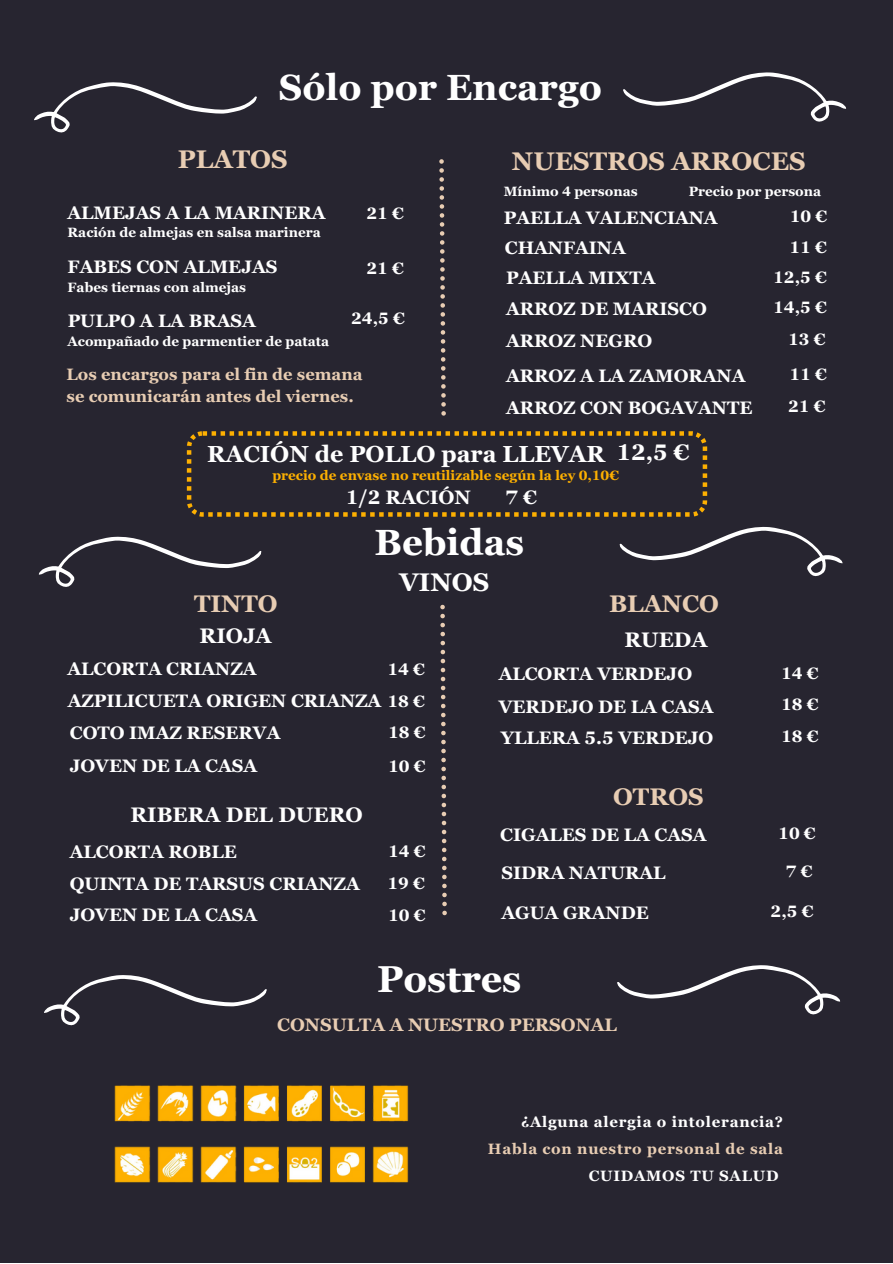
<style>
.page{position:relative;width:893px;height:1264px;background:#fff}
.page>*{position:absolute;margin:0;border:0;box-sizing:border-box;transform-origin:0 0}
.t1{font:700 37.5px "Georgia Pro";color:#fff}
.t2{font:700 36.45px "Georgia Pro";color:#fff}
.t3{font:700 25.5px "Georgia Pro";color:#e8cdb3}
.t4{font:700 25.5px "Georgia Pro";color:#fff}
.t5{font:700 24px "Georgia Pro";color:#e8cdb3}
.t6{font:700 23.25px "Georgia Pro";color:#fff}
.t7{font:700 22.5px "Georgia Pro";color:#fff}
.t8{font:700 21px "Georgia Pro";color:#fff}
.t9{font:700 19.5px "Georgia Pro";color:#fff}
.t10{font:700 18px "Georgia Pro";color:#fff}
.t11{font:700 18px "Georgia Pro";color:#e8cdb3}
.t12{font:700 16.5px "Georgia Pro";color:#fff}
.t13{font:700 16.5px/22.5px "Georgia Pro";color:#e8cdb3}
.t14{font:700 15px "Georgia Pro";letter-spacing:.05em;color:#fff}
.t15{font:700 15px "Georgia Pro";letter-spacing:.05em;color:#e8cdb3}
.t16{font:700 13.5px "Georgia Pro";color:#fff}
.t17{font:700 13.5px "Georgia Pro";color:#fdb001}
.s1{font-size:16.5px}
</style>
<div class="page">
<div style="left:0;top:0;width:892px;height:1262px;background:#272530"></div>
<img style="left:114px;top:1085px;width:295px;height:98px">
<svg style="left:34px;top:82px;width:223px;height:51px"></svg>
<svg style="left:623px;top:72px;width:224px;height:50px"></svg>
<svg style="left:44px;top:975px;width:223px;height:51px"></svg>
<svg style="left:617px;top:965px;width:224px;height:50px"></svg>
<svg style="left:439px;top:159px;width:7px;height:256px"></svg>
<svg style="left:38px;top:431px;width:805px;height:484px"></svg>
<p class="t2" style="left:279px;top:66px;width:325px">Sólo por Encargo</p>
<p class="t3" style="left:178px;top:144px;width:111px">PLATOS</p>
<p class="t10" style="left:68px;top:202px;width:259px">ALMEJAS A LA MARINERA</p>
<p class="t12" style="left:366px;top:204px;width:39px">21 €</p>
<p class="t16" style="left:68px;top:225px;width:255px">Ración de almejas en salsa marinera</p>
<p class="t10" style="left:68px;top:257px;width:211px">FABES CON ALMEJAS</p>
<p class="t12" style="left:366px;top:259px;width:39px">21 €</p>
<p class="t16" style="left:68px;top:280px;width:180px">Fabes tiernas con almejas</p>
<p class="t10" style="left:68px;top:311px;width:189px">PULPO A LA BRASA</p>
<p class="t12" style="left:351px;top:309px;width:55px">24,5 €</p>
<p class="t16" style="left:68px;top:334px;width:263px">Acompañado de parmentier de patata</p>
<p class="t13" style="left:67px;top:363px;width:297px">Los encargos para el fin de semana se comunicarán antes del viernes.</p>
<p class="t3" style="left:512px;top:147px;width:295px">NUESTROS ARROCES</p>
<p class="t16" style="left:503px;top:183px;width:135px">Mínimo 4 personas</p>
<p class="t16" style="left:688px;top:183px;width:134px">Precio por persona</p>
<p class="t10" style="left:503px;top:207px;width:215px">PAELLA VALENCIANA</p>
<p class="t12" style="left:789px;top:207px;width:39px">10 €</p>
<p class="t10" style="left:505px;top:238px;width:122px">CHANFAINA</p>
<p class="t12" style="left:789px;top:237px;width:39px">11 €</p>
<p class="t10" style="left:506px;top:268px;width:151px">PAELLA MIXTA</p>
<p class="t12" style="left:773px;top:268px;width:55px">12,5 €</p>
<p class="t10" style="left:506px;top:298px;width:202px">ARROZ DE MARISCO</p>
<p class="t12" style="left:773px;top:298px;width:55px">14,5 €</p>
<p class="t10" style="left:506px;top:330px;width:148px">ARROZ NEGRO</p>
<p class="t12" style="left:788px;top:330px;width:39px">13 €</p>
<p class="t10" style="left:506px;top:365px;width:241px">ARROZ A LA ZAMORANA</p>
<p class="t12" style="left:789px;top:365px;width:39px">11 €</p>
<p class="t10" style="left:506px;top:397px;width:248px">ARROZ CON BOGAVANTE</p>
<p class="t12" style="left:788px;top:397px;width:39px">21 €</p>
<p class="t6" style="left:207px;top:440px;width:399px">RACIÓN de POLLO para LLEVAR</p>
<p class="t7" style="left:616px;top:439px;width:74px">12,5 €</p>
<p class="t9" style="left:346px;top:486px;width:126px">1/2 RACIÓN</p>
<p class="t9" style="left:505px;top:486px;width:33px">7 €</p>
<p class="t17" style="left:272px;top:467px;width:348px">precio de envase no reutilizable según la ley 0,10€</p>
<p class="t2" style="left:374px;top:521px;width:151px">Bebidas</p>
<p class="t5" style="left:194px;top:589px;width:85px">TINTO</p>
<p class="t8" style="left:199px;top:624px;width:73px">RIOJA</p>
<p class="t4" style="left:399px;top:567px;width:91px">VINOS</p>
<p class="t10" style="left:68px;top:658px;width:190px">ALCORTA CRIANZA</p>
<p class="t12" style="left:387px;top:660px;width:39px">14 €</p>
<p class="t10" style="left:68px;top:691px;width:359px">AZPILICUETA ORIGEN CRIANZA <span class="s1">18 €</span></p>
<p class="t10" style="left:70px;top:722px;width:212px">COTO IMAZ RESERVA</p>
<p class="t12" style="left:388px;top:723px;width:39px">18 €</p>
<p class="t10" style="left:70px;top:755px;width:189px">JOVEN DE LA CASA</p>
<p class="t12" style="left:388px;top:756px;width:39px">10 €</p>
<p class="t8" style="left:130px;top:803px;width:234px">RIBERA DEL DUERO</p>
<p class="t10" style="left:70px;top:841px;width:168px">ALCORTA ROBLE</p>
<p class="t12" style="left:388px;top:841px;width:39px">14 €</p>
<p class="t10" style="left:70px;top:873px;width:291px">QUINTA DE TARSUS CRIANZA</p>
<p class="t12" style="left:387px;top:874px;width:39px">19 €</p>
<p class="t10" style="left:70px;top:905px;width:189px">JOVEN DE LA CASA</p>
<p class="t12" style="left:388px;top:905px;width:39px">10 €</p>
<p class="t5" style="left:609px;top:589px;width:111px">BLANCO</p>
<p class="t8" style="left:624px;top:627px;width:84px">RUEDA</p>
<p class="t10" style="left:498px;top:664px;width:195px">ALCORTA VERDEJO</p>
<p class="t12" style="left:781px;top:664px;width:39px">14 €</p>
<p class="t10" style="left:498px;top:696px;width:216px">VERDEJO DE LA CASA</p>
<p class="t12" style="left:781px;top:695px;width:39px">18 €</p>
<p class="t10" style="left:501px;top:727px;width:214px">YLLERA 5.5 VERDEJO</p>
<p class="t12" style="left:781px;top:726px;width:39px">18 €</p>
<p class="t5" style="left:613px;top:782px;width:92px">OTROS</p>
<p class="t10" style="left:500px;top:824px;width:208px">CIGALES DE LA CASA</p>
<p class="t12" style="left:778px;top:823px;width:39px">10 €</p>
<p class="t10" style="left:501px;top:863px;width:165px">SIDRA NATURAL</p>
<p class="t12" style="left:785px;top:862px;width:28px">7 €</p>
<p class="t10" style="left:501px;top:902px;width:149px">AGUA GRANDE</p>
<p class="t12" style="left:770px;top:901px;width:44px">2,5 €</p>
<p class="t1" style="left:377px;top:957px;width:146px">Postres</p>
<p class="t11" style="left:277px;top:1014px;width:341px">CONSULTA A NUESTRO PERSONAL</p>
<p class="t14" style="left:521px;top:1113px;width:263px">¿Alguna alergia o intolerancia?</p>
<p class="t15" style="left:488px;top:1140px;width:297px">Habla con nuestro personal de sala</p>
<p class="t14" style="left:588px;top:1167px;width:191px">CUIDAMOS TU SALUD</p>
</div>
